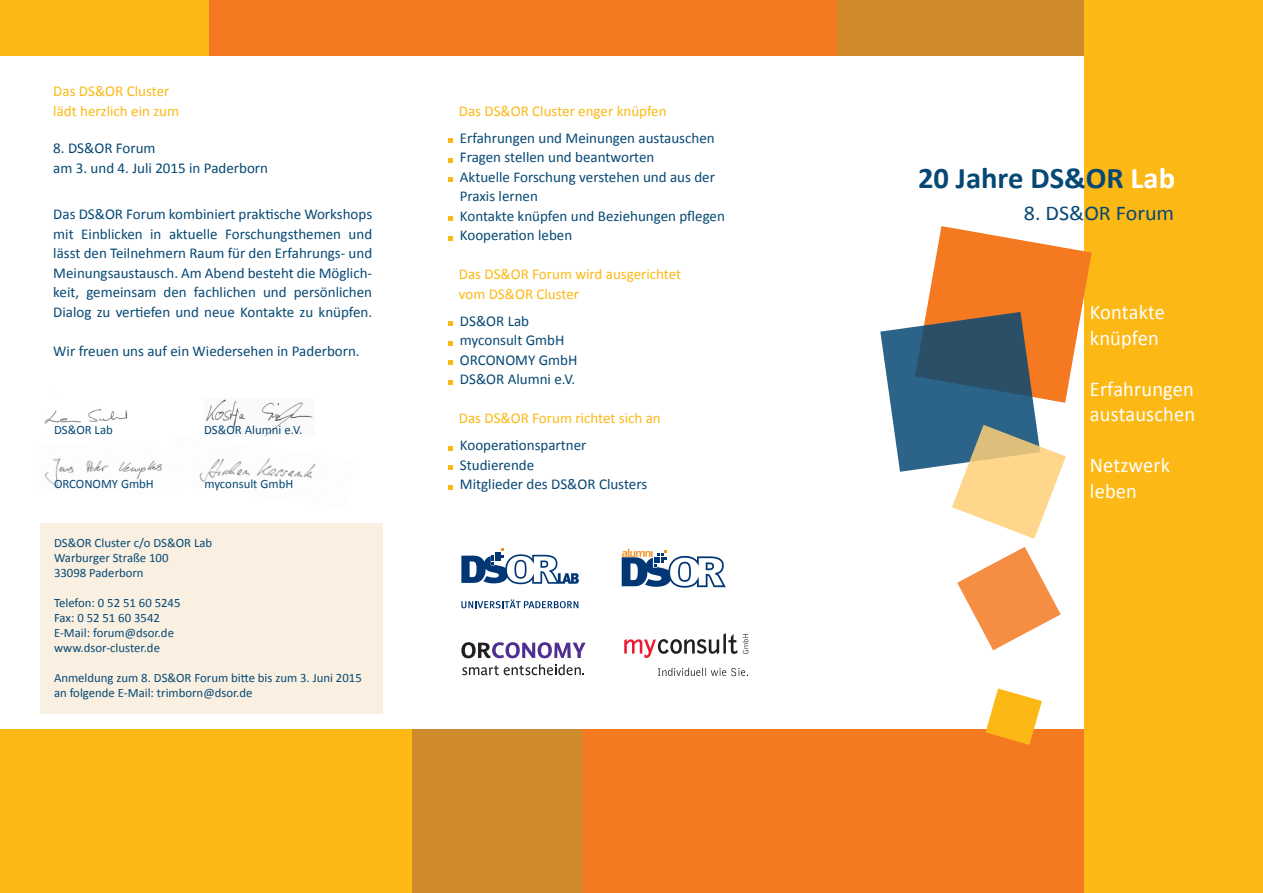
<style>
.page{position:relative;width:1263px;height:893px;background:#fff}
.page>*{position:absolute;margin:0;border:0;box-sizing:border-box;transform-origin:0 0}
.t1{font:700 30px "Calibri";color:#064874}
.t2{font:21px "Calibri";letter-spacing:.01em;color:#fff}
.t3{font:21px "Calibri";color:#064874;scale:1.05 1}
.t4{font:15px/19.5px "Calibri";color:#064874;text-align:justify}
.t5{font:15px "Calibri";color:#fcb814}
.t6{font:12.75px "Calibri";color:#064874}
.s1{color:#fff}
</style>
<div class="page">
<img style="left:206px;top:399px;width:107px;height:36px">
<div style="left:0;top:729px;width:412px;height:164px;background:#fcb814"></div>
<div style="left:412px;top:729px;width:433px;height:164px;background:#cf8b2b"></div>
<div style="left:583px;top:729px;width:680px;height:164px;background:#f47921"></div>
<div style="left:208px;top:0;width:639px;height:55px;background:#f47921"></div>
<div style="left:838px;top:0;width:425px;height:55px;background:#cf8b2b"></div>
<div style="left:1084px;top:0;width:179px;height:893px;background:#fcb814"></div>
<div style="left:0;top:0;width:208px;height:55px;background:#fcb814"></div>
<svg style="left:880px;top:226px;width:212px;height:313px"></svg>
<svg style="left:957px;top:547px;width:104px;height:103px"></svg>
<svg style="left:985px;top:688px;width:57px;height:57px"></svg>
<svg style="left:449px;top:138px;width:4px;height:5px"></svg>
<svg style="left:449px;top:158px;width:4px;height:4px"></svg>
<svg style="left:449px;top:177px;width:4px;height:5px"></svg>
<svg style="left:449px;top:216px;width:4px;height:5px"></svg>
<svg style="left:449px;top:236px;width:4px;height:4px"></svg>
<svg style="left:449px;top:321px;width:4px;height:5px"></svg>
<svg style="left:449px;top:341px;width:4px;height:4px"></svg>
<svg style="left:449px;top:360px;width:4px;height:5px"></svg>
<svg style="left:449px;top:380px;width:4px;height:4px"></svg>
<svg style="left:449px;top:446px;width:4px;height:4px"></svg>
<svg style="left:449px;top:465px;width:4px;height:5px"></svg>
<svg style="left:449px;top:485px;width:4px;height:4px"></svg>
<div style="left:40px;top:523px;width:343px;height:190px;background:#f9f0e2"></div>
<svg style="left:461px;top:549px;width:118px;height:35px"></svg>
<svg style="left:461px;top:599px;width:117px;height:9px"></svg>
<svg style="left:622px;top:549px;width:104px;height:39px"></svg>
<svg style="left:461px;top:642px;width:125px;height:16px"></svg>
<svg style="left:462px;top:664px;width:122px;height:11px"></svg>
<svg style="left:624px;top:633px;width:124px;height:25px"></svg>
<svg style="left:658px;top:668px;width:90px;height:8px"></svg>
<img style="left:199px;top:435px;width:117px;height:47px">
<img style="left:45px;top:458px;width:117px;height:29px">
<img style="left:44px;top:409px;width:84px;height:15px">
<p class="t5" style="left:53px;top:81px;width:118px">Das DS&amp;OR Cluster</p>
<p class="t5" style="left:53px;top:100px;width:127px">lädt herzlich ein zum</p>
<p class="t4" style="left:53px;top:138px;width:104px">8. DS&amp;OR Forum</p>
<p class="t4" style="left:53px;top:158px;width:216px">am 3. und 4. Juli 2015 in Paderborn</p>
<p class="t4" style="left:53px;top:204px;width:320px">Das DS&amp;OR Forum kombiniert praktische Workshops mit Einblicken in aktuelle Forschungsthemen und lässt den Teilnehmern Raum für den Erfahrungs- und Meinungsaustausch. Am Abend besteht die Möglich&shy;keit, gemeinsam den fachlichen und persönlichen Dialog zu vertiefen und neue Kontakte zu knüpfen.</p>
<p class="t4" style="left:53px;top:341px;width:308px">Wir freuen uns auf ein Wiedersehen in Paderborn.</p>
<p class="t6" style="left:54px;top:421px;width:60px">DS&amp;OR Lab</p>
<p class="t6" style="left:204px;top:421px;width:100px">DS&amp;OR Alumni e.V.</p>
<p class="t6" style="left:54px;top:475px;width:101px">ORCONOMY GmbH</p>
<p class="t6" style="left:204px;top:475px;width:90px">myconsult GmbH</p>
<p class="t6" style="left:54px;top:534px;width:160px">DS&amp;OR Cluster c/o DS&amp;OR Lab</p>
<p class="t6" style="left:54px;top:549px;width:116px">Warburger Straße 100</p>
<p class="t6" style="left:54px;top:564px;width:91px">33098 Paderborn</p>
<p class="t6" style="left:54px;top:594px;width:128px">Telefon: 0 52 51 60 5245</p>
<p class="t6" style="left:54px;top:609px;width:107px">Fax: 0 52 51 60 3542</p>
<p class="t6" style="left:54px;top:624px;width:122px">E-Mail: forum@dsor.de</p>
<p class="t6" style="left:54px;top:639px;width:108px">www.dsor-cluster.de</p>
<p class="t6" style="left:54px;top:669px;width:309px">Anmeldung zum 8. DS&amp;OR Forum bitte bis zum 3. Juni 2015</p>
<p class="t6" style="left:54px;top:684px;width:200px">an folgende E-Mail: trimborn@dsor.de</p>
<p class="t5" style="left:459px;top:100px;width:209px">Das DS&amp;OR Cluster enger knüpfen</p>
<p class="t4" style="left:460px;top:128px;width:256px">Erfahrungen und Meinungen austauschen</p>
<p class="t4" style="left:460px;top:147px;width:196px">Fragen stellen und beantworten</p>
<p class="t4" style="left:460px;top:167px;width:257px">Aktuelle Forschung verstehen und aus der</p>
<p class="t4" style="left:460px;top:186px;width:80px">Praxis lernen</p>
<p class="t4" style="left:460px;top:206px;width:267px">Kontakte knüpfen und Beziehungen pflegen</p>
<p class="t4" style="left:460px;top:225px;width:114px">Kooperation leben</p>
<p class="t5" style="left:459px;top:264px;width:224px">Das DS&amp;OR Forum wird ausgerichtet</p>
<p class="t5" style="left:459px;top:283px;width:122px">vom DS&amp;OR Cluster</p>
<p class="t4" style="left:460px;top:311px;width:71px">DS&amp;OR Lab</p>
<p class="t4" style="left:460px;top:330px;width:106px">myconsult GmbH</p>
<p class="t4" style="left:460px;top:350px;width:119px">ORCONOMY GmbH</p>
<p class="t4" style="left:460px;top:369px;width:117px">DS&amp;OR Alumni e.V.</p>
<p class="t5" style="left:459px;top:408px;width:203px">Das DS&amp;OR Forum richtet sich an</p>
<p class="t4" style="left:460px;top:435px;width:128px">Kooperationspartner</p>
<p class="t4" style="left:460px;top:455px;width:76px">Studierende</p>
<p class="t4" style="left:460px;top:474px;width:189px">Mitglieder des DS&amp;OR Clusters</p>
<p class="t1" style="left:918px;top:157px;width:259px">20 Jahre DS&amp;OR <span class="s1">Lab</span></p>
<p class="t3" style="left:1024px;top:198px;width:145px">8. DS&amp;OR Forum</p>
<p class="t2" style="left:1090px;top:298px;width:77px">Kontakte</p>
<p class="t2" style="left:1090px;top:323px;width:70px">knüpfen</p>
<p class="t2" style="left:1090px;top:374px;width:106px">Erfahrungen</p>
<p class="t2" style="left:1090px;top:400px;width:107px">austauschen</p>
<p class="t2" style="left:1090px;top:451px;width:82px">Netzwerk</p>
<p class="t2" style="left:1090px;top:476px;width:49px">leben</p>
</div>
